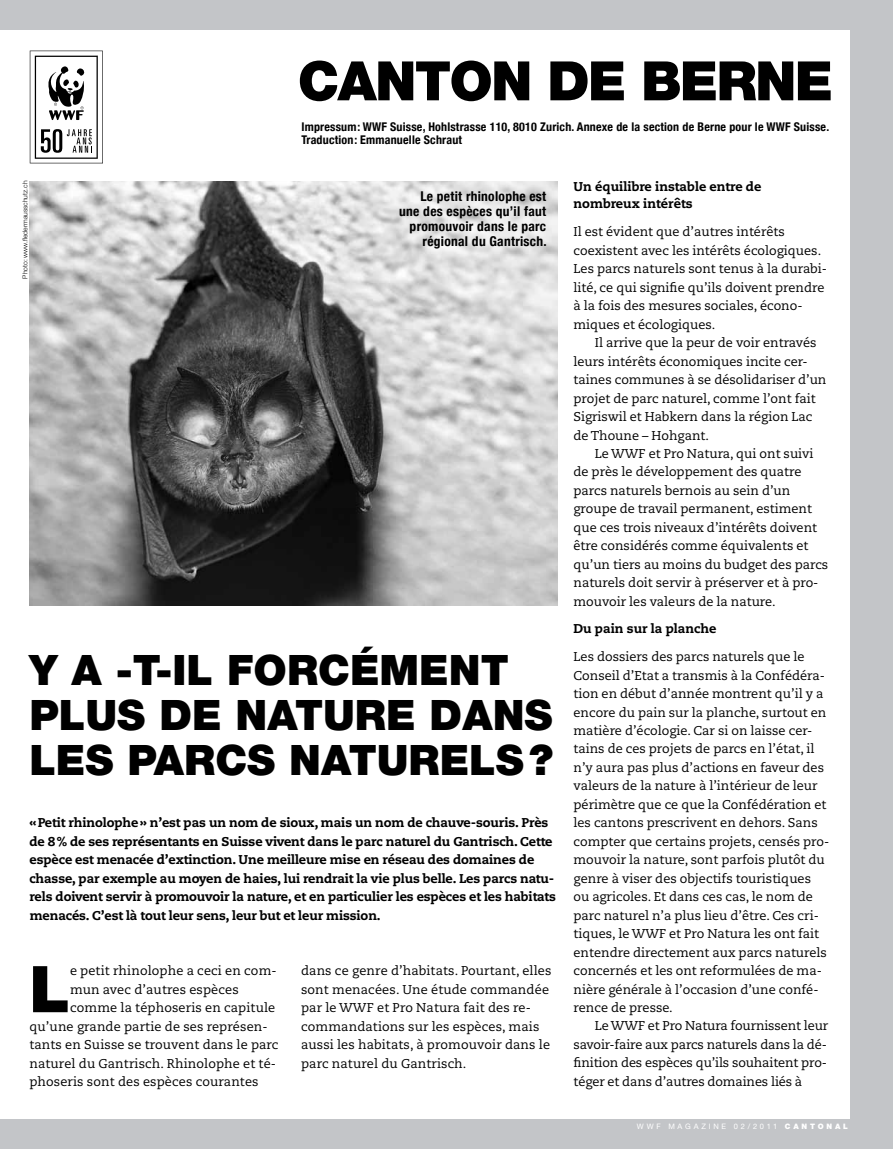
<style>
.page{position:relative;width:893px;height:1149px;background:#fff}
.page>*{position:absolute;margin:0;border:0;box-sizing:border-box;transform-origin:0 0}
.t1{font:900 64.5px "Helvetica Neue";color:#000}
.t2{font:900 54.3px "Helvetica Neue";letter-spacing:-.03em;color:#000}
.t3{font:900 42px/45px "Helvetica Neue";color:#000}
.t4{font:700 condensed 13.5px/15px "Helvetica Neue";letter-spacing:.02em;color:#000;text-align:right}
.t5{font:12.75px/18.5px "Caecilia";color:#000}
.t6{font:800 12.75px/18.5px "Caecilia";letter-spacing:-.01em;color:#000}
.t7{font:700 condensed 12px/12.8px "Helvetica Neue";letter-spacing:.015em;color:#000}
.t8{font:7.5px "Helvetica Neue";letter-spacing:.37em;color:#fff}
.t9{font:900 7.5px "Helvetica Neue";color:#fff}
.t10{font:300 6.75px "Helvetica Neue";color:#000}
.s1{font-weight:900}
</style>
<div class="page">
<div style="left:0;top:1118px;width:893px;height:30px;background:#c3c5c8"></div>
<svg style="left:30px;top:51px;width:73px;height:112px"></svg>
<div style="left:0;top:0;width:893px;height:30px;background:#c3c5c8"></div>
<div style="left:850px;top:0;width:43px;height:1148px;background:#c3c5c8"></div>
<img style="left:29px;top:181px;width:528px;height:424px">
<h2 class="t2" style="left:298px;top:48px;width:537px">CANTON DE BERNE</h2>
<p class="t7" style="left:301px;top:120px;width:529px">Impressum: WWF Suisse, Hohlstrasse 110, 8010 Zurich. Annexe de la section de Berne pour le WWF Suisse.<br>Traduction: Emmanuelle Schraut</p>
<p class="t10" style="left:21px;top:278px;width:99px;rotate:-90deg">Photo: www.fledermausschutz.ch</p>
<p class="t4" style="left:399px;top:188px;width:149px">Le petit rhinolophe est une des espèces qu’il faut promouvoir dans le parc régional du Gantrisch.</p>
<h3 class="t3" style="left:29px;top:647px;width:525px">Y A -T-IL FORCÉMENT<br>PLUS DE NATURE DANS<br>LES PARCS NATURELS?</h3>
<p class="t6" style="left:29px;top:813px;width:528px">« Petit rhinolophe » n’est pas un nom de sioux, mais un nom de chauve-souris. Près de 8 % de ses représentants en Suisse vivent dans le parc naturel du Gantrisch. Cette espèce est menacée d’extinction. Une meilleure mise en réseau des domaines de chasse, par exemple au moyen de haies, lui rendrait la vie plus belle. Les parcs natu&shy;rels doivent servir à promouvoir la nature, et en particulier les espèces et les habitats menacés. C’est là tout leur sens, leur but et leur mission.</p>
<h1 class="t1" style="left:29px;top:950px;width:42px">L</h1>
<p class="t5" style="left:70px;top:961px;width:208px">e petit rhinolophe a ceci en com-</p>
<p class="t5" style="left:70px;top:980px;width:170px">mun avec d’autres espèces</p>
<p class="t5" style="left:70px;top:998px;width:207px">comme la téphoseris en capitule</p>
<p class="t5" style="left:29px;top:1016px;width:240px">qu’une grande partie de ses représen-</p>
<p class="t5" style="left:29px;top:1035px;width:251px">tants en Suisse se trouvent dans le parc</p>
<p class="t5" style="left:29px;top:1053px;width:248px">naturel du Gantrisch. Rhinolophe et té-</p>
<p class="t5" style="left:29px;top:1072px;width:231px">phoseris sont des espèces courantes</p>
<p class="t5" style="left:301px;top:961px;width:252px">dans ce genre d’habitats. Pourtant, elles sont menacées. Une étude commandée par le WWF et Pro Natura fait des re&shy;commandations sur les espèces, mais aussi les habitats, à promouvoir dans le parc naturel du Gantrisch.</p>
<p class="t6" style="left:573px;top:178px;width:190px;line-height:17px">Un équilibre instable entre de nombreux intérêts</p>
<p class="t5" style="left:573px;top:223px;width:255px">Il est évident que d’autres intérêts coexistent avec les intérêts écologiques.<br>Les parcs naturels sont tenus à la durabi&shy;lité, ce qui signifie qu’ils doivent prendre à la fois des mesures sociales, écono&shy;miques et écologiques.</p>
<p class="t5" style="left:573px;top:334px;width:254px;text-indent:21px">Il arrive que la peur de voir entravés leurs intérêts économiques incite cer&shy;taines communes à se désolidariser d’un projet de parc naturel, comme l’ont fait Sigriswil et Habkern dans la région Lac de Thoune – Hohgant.</p>
<p class="t5" style="left:573px;top:444px;width:256px;text-indent:21px">Le WWF et Pro Natura, qui ont suivi de près le développement des quatre parcs naturels bernois au sein d’un groupe de travail permanent, estiment que ces trois niveaux d’intérêts doivent être considérés comme équivalents et qu’un tiers au moins du budget des parcs naturels doit servir à préserver et à pro&shy;mouvoir les valeurs de la nature.</p>
<p class="t6" style="left:573px;top:619px;width:144px">Du pain sur la planche</p>
<p class="t5" style="left:573px;top:647px;width:257px">Les dossiers des parcs naturels que le Conseil d’Etat a transmis à la Confédéra&shy;tion en début d’année montrent qu’il y a encore du pain sur la planche, surtout en matière d’écologie. Car si on laisse cer&shy;tains de ces projets de parcs en l’état, il n’y aura pas plus d’actions en faveur des valeurs de la nature à l’intérieur de leur périmètre que ce que la Confédération et les cantons prescrivent en dehors. Sans compter que certains projets, censés pro&shy;mouvoir la nature, sont parfois plutôt du genre à viser des objectifs touristiques ou agricoles. Et dans ces cas, le nom de parc naturel n’a plus lieu d’être. Ces cri&shy;tiques, le WWF et Pro Natura les ont fait entendre directement aux parcs naturels concernés et les ont reformulées de ma&shy;nière générale à l’occasion d’une confé&shy;rence de presse.</p>
<p class="t5" style="left:573px;top:1016px;width:256px;text-align:justify;text-indent:21px">Le WWF et Pro Natura fournissent leur savoir-faire aux parcs naturels dans la dé&shy;finition des espèces qu’ils souhaitent pro&shy;téger et dans d’autres domaines liés à</p>
<p class="t8" style="left:637px;top:1121px;width:157px">WWF MAGAZINE 02/2011 <span class="s1">CANTONA</span></p>
<p class="t9" style="left:843px;top:1121px;width:6px">L</p>
</div>
